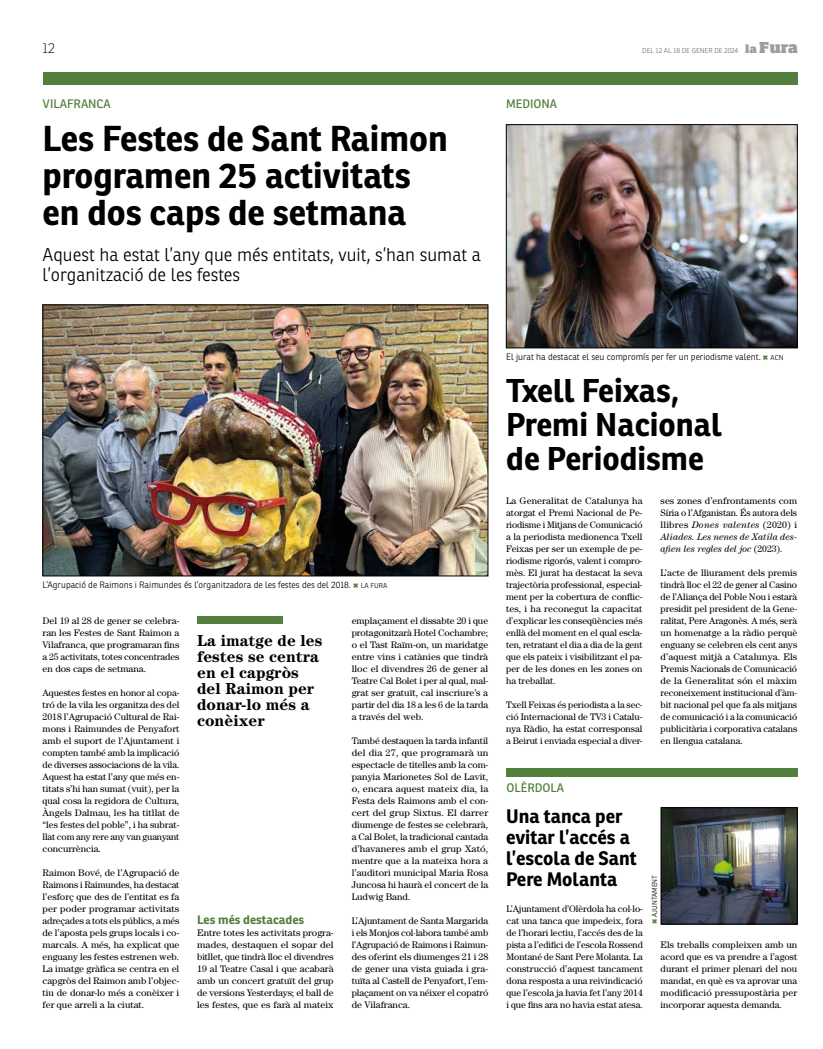
<style>
.page{position:relative;width:823px;height:1049px;background:#fff}
.page>*{position:absolute;margin:0;border:0;box-sizing:border-box;transform-origin:0 0}
.t1{font:700 35px/37px "Ronnia";color:#000}
.t2{font:700 32px/34px "Ronnia";color:#000}
.t3{font:700 19px/21px "Ronnia";color:#000}
.t4{font:300 18px/20px "Ronnia";color:#000}
.t5{font:700 16px/16px "Century Std";color:#000}
.t6{font:100 14px "Ronnia";color:#000}
.t7{font:12px "Ronnia";color:#527f3e}
.t8{font:700 12px "Ronnia";color:#527f3e}
.t9{font:9.5px/12px "Century Std";color:#000;text-align:justify}
.t10{font:300 9px "Ronnia";color:#000}
.t11{font:300 7px "Ronnia";color:#706f6f}
.t12{font:300 7px "Ronnia";color:#000}
.s1{font-family:"Soho Std";font-weight:800;font-size:10.9px;color:#9d9d9c}
.s2{font-family:"Soho Std";font-weight:800;font-size:14.8px;color:#9d9d9c}
.s3{font-size:7px}
.s4{font-style:italic}
</style>
<div class="page">
<div style="left:43px;top:72px;width:754px;height:12px;background:#527f3e"></div>
<img style="left:45px;top:307px;width:441px;height:267px">
<div style="left:43px;top:305px;width:445px;height:271px;border:1px solid #000"></div>
<img style="left:508px;top:126px;width:287px;height:220px">
<div style="left:506px;top:124px;width:291px;height:224px;border:1px solid #000"></div>
<div style="left:506px;top:768px;width:290px;height:9px;background:#527f3e"></div>
<img style="left:662px;top:810px;width:133px;height:112px">
<div style="left:660px;top:808px;width:137px;height:116px;border:1px solid #000"></div>
<div style="left:197px;top:617px;width:85px;height:7px;background:#527f3e"></div>
<h3 class="t6" style="left:43px;top:40px;width:14px">12</h3>
<p class="t11" style="left:642px;top:46px;width:157px">DEL 12 AL 18 DE GENER DE 2024 <span class="s1">la</span> <span class="s2">Fura</span></p>
<p class="t7" style="left:43px;top:96px;width:70px">VILAFRANCA</p>
<h1 class="t1" style="left:43px;top:120px;width:406px">Les Festes de Sant Raimon programen 25 activitats en dos caps de setmana</h1>
<h3 class="t4" style="left:43px;top:244px;width:439px">Aquest ha estat l’any que més entitats, vuit, s’han sumat a l’organització de les festes</h3>
<p class="t7" style="left:506px;top:96px;width:52px">MEDIONA</p>
<p class="t10" style="left:43px;top:579px;width:346px">L’Agrupació de Raimons i Raimundes és l’organitzadora de les festes des del 2018. <span class="s3">LA FURA</span></p>
<p class="t9" style="left:43px;top:615px;width:138px">Del 19 al 28 de gener se celebra&shy;ran les Festes de Sant Raimon a Vilafranca, que programaran fins a 25 activitats, totes concentrades en dos caps de setmana.</p>
<p class="t9" style="left:43px;top:687px;width:138px">Aquestes festes en honor al copa&shy;tró de la vila les organitza des del 2018 l’Agrupació Cultural de Rai&shy;mons i Raimundes de Penyafort amb el suport de l’Ajuntament i compten també amb la implicació de diverses associacions de la vila.<br>Aquest ha estat l’any que més en&shy;titats s’hi han sumat (vuit), per la qual cosa la regidora de Cultura, Àngels Dalmau, les ha titllat de “les festes del poble”, i ha subrat&shy;llat com any rere any van guanyant concurrència.</p>
<p class="t9" style="left:43px;top:867px;width:138px">Raimon Bové, de l’Agrupació de Raimons i Raimundes, ha destacat l’esforç que des de l’entitat es fa per poder programar activitats adreçades a tots els públics, a més de l’aposta pels grups locals i co&shy;marcals. A més, ha explicat que enguany les festes estrenen web.<br>La imatge gràfica se centra en el capgròs del Raimon amb l’objec&shy;tiu de donar-lo més a conèixer i fer que arreli a la ciutat.</p>
<h3 class="t5" style="left:197px;top:632px;width:127px">La imatge de les festes se centra en el capgròs del Raimon per donar-lo més a conèixer</h3>
<p class="t8" style="left:197px;top:912px;width:109px">Les més destacades</p>
<p class="t9" style="left:197px;top:927px;width:138px">Entre totes les activitats progra&shy;mades, destaquen el sopar del bitllet, que tindrà lloc el divendres 19 al Teatre Casal i que acabarà amb un concert gratuït del grup de versions Yesterdays; el ball de les festes, que es farà al mateix</p>
<p class="t9" style="left:351px;top:615px;width:138px">emplaçament el dissabte 20 i que protagonitzarà Hotel Cochambre; o el Tast Raïm-on, un maridatge entre vins i catànies que tindrà lloc el divendres 26 de gener al Teatre Cal Bolet i per al qual, mal&shy;grat ser gratuït, cal inscriure’s a partir del dia 18 a les 6 de la tarda a través del web.</p>
<p class="t9" style="left:351px;top:735px;width:138px">També destaquen la tarda infantil del dia 27, que programarà un espectacle de titelles amb la com&shy;panyia Marionetes Sol de Lavit, o, encara aquest mateix dia, la Festa dels Raimons amb el con&shy;cert del grup Sixtus. El darrer diumenge de festes se celebrarà, a Cal Bolet, la tradicional cantada d’havaneres amb el grup Xató, mentre que a la mateixa hora a l’auditori municipal Maria Rosa Juncosa hi haurà el concert de la Ludwig Band.</p>
<p class="t9" style="left:351px;top:915px;width:138px">L’Ajuntament de Santa Margarida i els Monjos col·labora també amb l’Agrupació de Raimons i Raimun&shy;des oferint els diumenges 21 i 28 de gener una vista guiada i gra&shy;tuïta al Castell de Penyafort, l’em&shy;plaçament on va néixer el copatró de Vilafranca.</p>
<p class="t10" style="left:506px;top:351px;width:278px">El jurat ha destacat el seu compromís per fer un periodisme valent. <span class="s3">ACN</span></p>
<h2 class="t2" style="left:506px;top:373px;width:217px">Txell Feixas,<br>Premi Nacional de Periodisme</h2>
<p class="t9" style="left:505px;top:495px;width:138px">La Generalitat de Catalunya ha atorgat el Premi Nacional de Pe&shy;riodisme i Mitjans de Comunicació a la periodista medionenca Txell Feixas per ser un exemple de pe&shy;riodisme rigorós, valent i compro&shy;mès. El jurat ha destacat la seva trajectòria professional, especial&shy;ment per la cobertura de conflic&shy;tes, i ha reconegut la capacitat d’explicar les conseqüències més enllà del moment en el qual escla&shy;ten, retratant el dia a dia de la gent que els pateix i visibilitzant el pa&shy;per de les dones en les zones on ha treballat.</p>
<p class="t9" style="left:505px;top:699px;width:138px">Txell Feixas és periodista a la sec&shy;ció Internacional de TV3 i Catalu&shy;nya Ràdio, ha estat corresponsal a Beirut i enviada especial a diver-</p>
<p class="t9" style="left:660px;top:495px;width:138px">ses zones d’enfrontaments com Síria o l’Afganistan. És autora dels llibres <span class="s4">Dones valentes</span> (2020) i <span class="s4">Aliades. Les nenes de Xatila des&shy;afien les regles del joc</span> (2023).</p>
<p class="t9" style="left:660px;top:567px;width:138px">L’acte de lliurament dels premis tindrà lloc el 22 de gener al Casino de l’Aliança del Poble Nou i estarà presidit pel president de la Gene&shy;ralitat, Pere Aragonès. A més, serà un homenatge a la ràdio perquè enguany se celebren els cent anys d’aquest mitjà a Catalunya. Els Premis Nacionals de Comunicació de la Generalitat són el màxim reconeixement institucional d’àm&shy;bit nacional pel que fa als mitjans de comunicació i a la comunicació publicitària i corporativa catalans en llengua catalana.</p>
<p class="t7" style="left:506px;top:780px;width:59px">OLÈRDOLA</p>
<h3 class="t3" style="left:505px;top:806px;width:132px">Una tanca per evitar l’accés a l’escola de Sant<br>Pere Molanta</h3>
<p class="t9" style="left:506px;top:903px;width:138px">L’Ajuntament d’Olèrdola ha col·lo&shy;cat una tanca que impedeix, fora de l’horari lectiu, l’accés des de la pista a l’edifici de l’escola Rossend Montané de Sant Pere Molanta. La construcció d’aquest tancament dona resposta a una reivindicació que l’escola ja havia fet l’any 2014 i que fins ara no havia estat atesa.</p>
<p class="t12" style="left:650px;top:917px;width:44px;rotate:-90deg">AJUNTAMENT</p>
<p class="t9" style="left:660px;top:939px;width:138px">Els treballs compleixen amb un acord que es va prendre a l’agost durant el primer plenari del nou mandat, en què es va aprovar una modificació pressupostària per incorporar aquesta demanda.</p>
</div>
